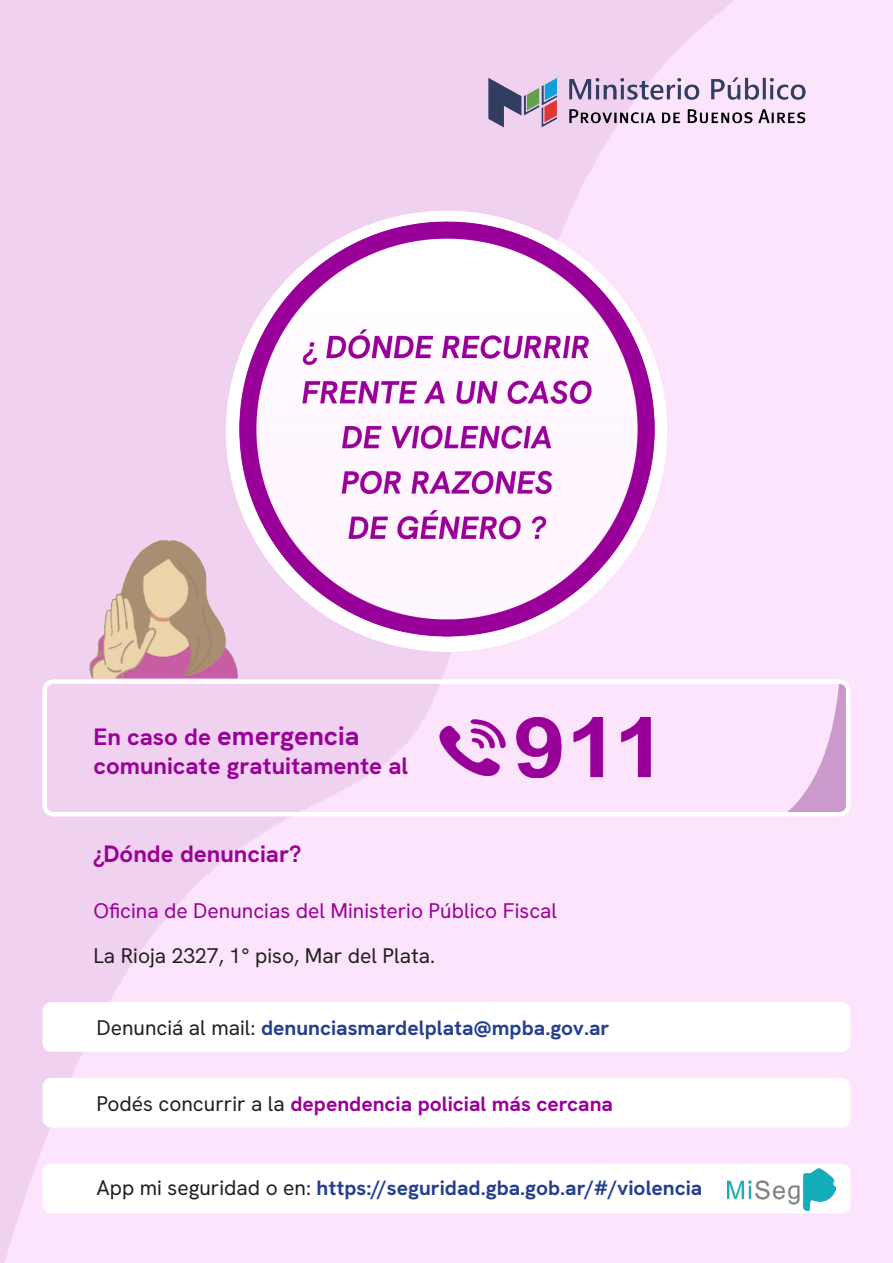
<style>
.page{position:relative;width:893px;height:1263px;background:#fff}
.page>*{position:absolute;margin:0;border:0;box-sizing:border-box;transform-origin:0 0}
.t1{font:700 27px "HK Grotesk";color:#909}
.t2{font:700 24px "HK Grotesk";color:#909}
.t3{font:700 21px "HK Grotesk";color:#253f8e}
.t4{font:700 21px "HK Grotesk";color:#909}
.t5{font:21px "HK Grotesk";color:#909}
.t6{font:21px "HK Grotesk";color:#231f20}
.s1{font-size:24px}
.s2{font-weight:400;color:#231f20}
</style>
<div class="page">
<img style="left:0;top:0;width:893px;height:1263px">
<img style="left:489px;top:78px;width:317px;height:49px">
<div style="left:226px;top:211px;width:441px;height:441px;background:#fff;border-radius:50%"></div>
<img style="left:240px;top:222px;width:414px;height:415px">
<img style="left:774px;top:680px;width:74px;height:131px">
<div style="left:43px;top:679px;width:807px;height:137px;border:4px solid #fff;border-radius:9px"></div>
<img style="left:439px;top:718px;width:212px;height:59px">
<div style="left:43px;top:1002px;width:807px;height:50px;background:#fff;border-radius:9px"></div>
<div style="left:43px;top:1078px;width:807px;height:49px;background:#fff;border-radius:9px"></div>
<div style="left:43px;top:1164px;width:807px;height:49px;background:#fff;border-radius:9px"></div>
<img style="left:727px;top:1168px;width:109px;height:43px">
<img style="left:90px;top:540px;width:147px;height:139px">
<p class="t1" style="left:94px;top:718px;width:267px"><span class="s1">En caso de</span> emergencia</p>
<p class="t2" style="left:94px;top:750px;width:316px">comunicate gratuitamente al</p>
<p class="t2" style="left:94px;top:838px;width:210px">¿Dónde denunciar?</p>
<p class="t5" style="left:94px;top:897px;width:465px">Oficina de Denuncias del Ministerio Público Fiscal</p>
<p class="t6" style="left:94px;top:941px;width:343px">La Rioja 2327, 1° piso, Mar del Plata.</p>
<p class="t3" style="left:96px;top:1014px;width:515px"><span class="s2">Denunciá al mail:</span> denunciasmardelplata@mpba.gov.ar</p>
<p class="t4" style="left:96px;top:1090px;width:518px"><span class="s2">Podés concurrir a la</span> dependencia policial más cercana</p>
<p class="t3" style="left:96px;top:1174px;width:607px"><span class="s2">App mi seguridad o en:</span> https://seguridad.gba.gob.ar/#/violencia</p>
</div>
